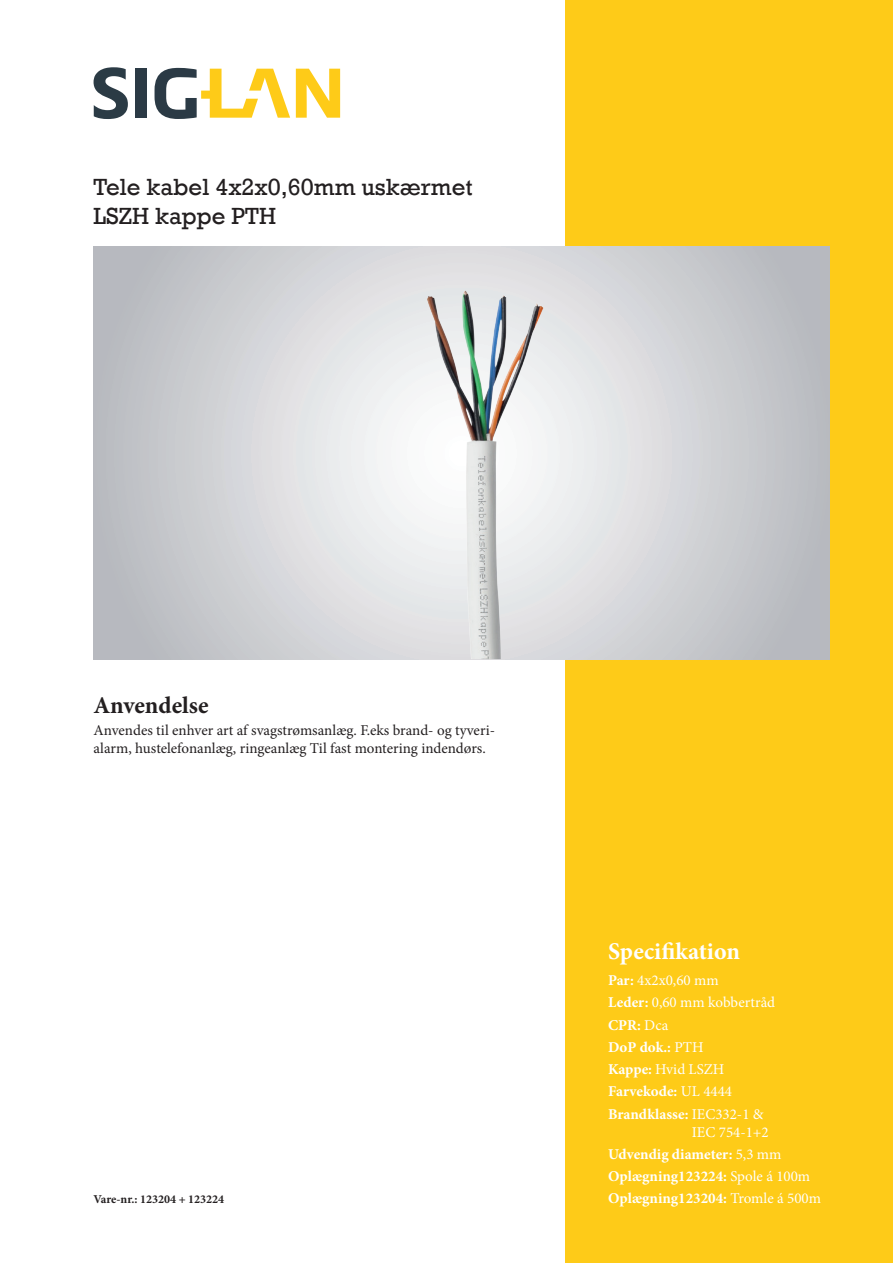
<style>
.page{position:relative;width:893px;height:1263px;background:#fff}
.page>*{position:absolute;margin:0;border:0;box-sizing:border-box;transform-origin:0 0}
.t1{font:24px/28.8px "Rockwell";color:#231f20}
.t2{font:700 24px "Minion Pro";color:#fff}
.t3{font:700 24px "Minion Pro";letter-spacing:-.005em;color:#231f20}
.t4{font:15px/18px "Minion Pro";color:#231f20}
.t5{font:15px/22.2px "Minion Pro";color:#fff}
.t6{font:700 15px/22.2px "Minion Pro";color:#fff}
.t7{font:700 12px "Minion Pro";color:#231f20}
.s1{font-weight:700}
.s2{font-weight:400}
</style>
<div class="page">
<div style="left:566px;top:0;width:327px;height:1263px;background:#fecb18"></div>
<svg style="left:94px;top:247px;width:735px;height:412px;background:#d2d3d6"></svg>
<img style="left:427px;top:291px;width:116px;height:368px">
<svg style="left:296px;top:69px;width:44px;height:49px"></svg>
<div style="left:135px;top:69px;width:11px;height:49px;background:#2b3a45"></div>
<svg style="left:155px;top:68px;width:135px;height:51px"></svg>
<svg style="left:94px;top:67px;width:34px;height:52px"></svg>
<h1 class="t1" style="left:94px;top:173px;width:381px">Tele kabel 4x2x0,60mm uskærmet<br>LSZH kappe PTH</h1>
<h1 class="t3" style="left:94px;top:688px;width:117px">Anvendelse</h1>
<p class="t4" style="left:94px;top:721px;width:403px">Anvendes til enhver art af svagstrømsanlæg. F.eks brand- og tyveri&shy;alarm, hustelefonanlæg, ringeanlæg Til fast montering indendørs.</p>
<p class="t7" style="left:94px;top:1191px;width:132px">Vare-nr.: 123204 + 123224</p>
<h1 class="t2" style="left:608px;top:934px;width:133px">Specifikation</h1>
<p class="t5" style="left:608px;top:969px;width:169px"><span class="s1">Par:</span> 4x2x0,60 mm<br><span class="s1">Leder:</span> 0,60 mm kobbertråd<br><span class="s1">CPR:</span> Dca<br><span class="s1">DoP dok.:</span> PTH<br><span class="s1">Kappe:</span> Hvid LSZH<br><span class="s1">Farvekode:</span> UL 4444<br><span class="s1">Brandklasse:</span> IEC332-1 &amp;</p>
<p class="t6" style="left:608px;top:1120px;width:214px;text-indent:84px"><span class="s2">IEC 754-1+2<br></span>Udvendig diameter: <span class="s2">5,3 mm<br></span>Oplægning123224: <span class="s2">Spole á 100m<br></span>Oplægning123204: <span class="s2">Tromle á 500m</span></p>
</div>
